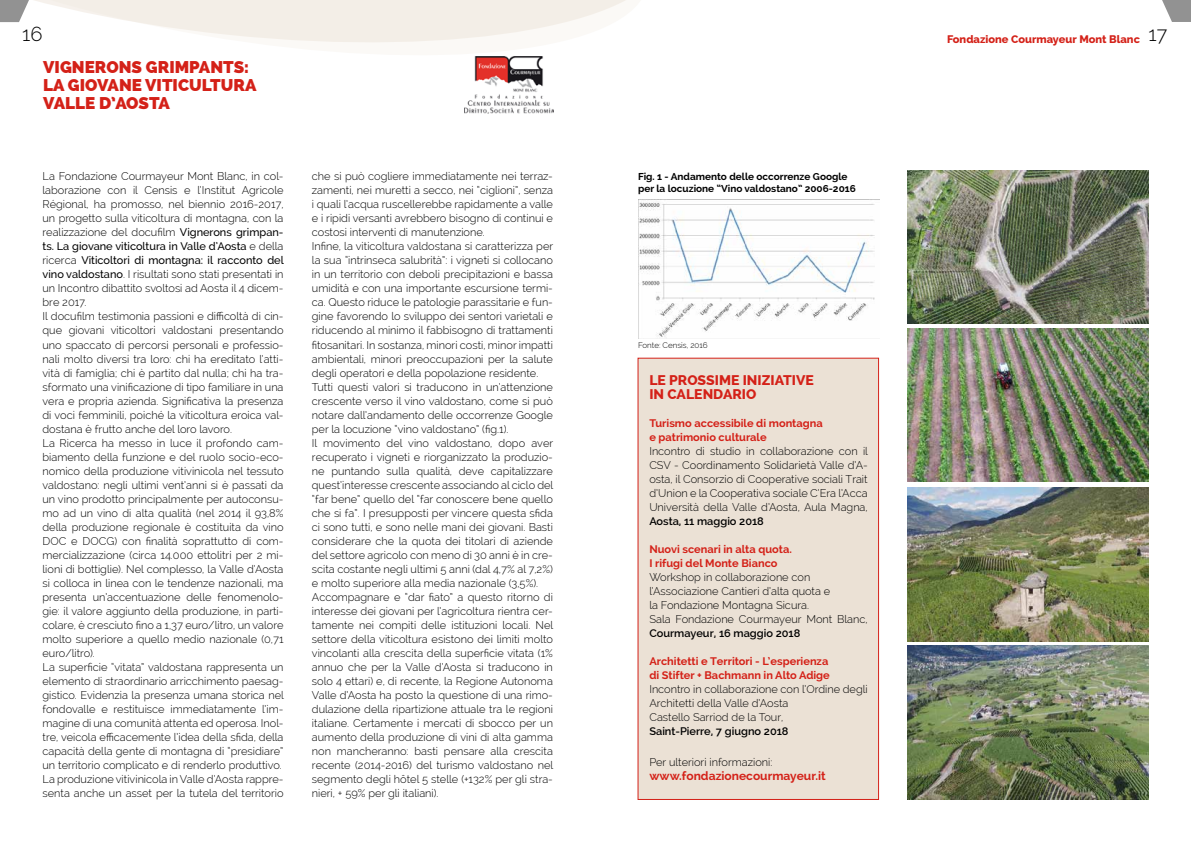
<style>
.page{position:relative;width:1191px;height:842px;background:#fff}
.page>*{position:absolute;margin:0;border:0;box-sizing:border-box;transform-origin:0 0}
.t1{font:300 20px "Raleway";color:#000}
.t2{font:800 17px/18px "Raleway";color:#d42118}
.t3{font:800 14px/14px "Raleway";color:#d42118}
.t4{font:700 12px "Raleway";color:#d42118}
.t5{font:300 11px/14px "Raleway";color:#000}
.t6{font:700 11px/14px "Raleway";color:#d42118}
.t7{font:600 11px "Raleway";color:#000}
.t8{font:800 11px "Raleway";color:#d42118}
.t9{font:700 10px/12px "Raleway";color:#000}
.t10{font:300 8px "Raleway";color:#000}
.s1{font-weight:500}
</style>
<div class="page">
<svg style="left:1162px;top:0;width:29px;height:22px"></svg>
<img style="left:638px;top:200px;width:237px;height:138px">
<img style="left:907px;top:170px;width:241px;height:154px">
<img style="left:907px;top:328px;width:241px;height:154px">
<img style="left:907px;top:488px;width:241px;height:153px">
<img style="left:907px;top:646px;width:241px;height:153px">
<div style="left:637px;top:358px;width:242px;height:442px;background:#ebe1d5;border:1px solid #d42118"></div>
<img style="left:464px;top:75px;width:89px;height:39px">
<svg style="left:474px;top:59px;width:69px;height:16px"></svg>
<svg style="left:0;top:0;width:626px;height:59px"></svg>
<h1 class="t1" style="left:22px;top:22px;width:22px">16</h1>
<h1 class="t1" style="left:1148px;top:22px;width:20px">17</h1>
<p class="t8" style="left:947px;top:33px;width:194px">Fondazione Courmayeur Mont Blanc</p>
<h2 class="t2" style="left:43px;top:58px;width:215px">VIGNERONS GRIMPANTS:<br>LA GIOVANE VITICULTURA<br>VALLE D’AOSTA</h2>
<p class="t5" style="left:43px;top:169px;width:243px">La Fondazione Courmayeur Mont Blanc, in col&shy;laborazione con il Censis e l’Institut Agricole Régional, ha promosso, nel biennio 2016-2017, un progetto sulla viticoltura di montagna, con la realizzazione del docufilm <span class="s1">Vignerons grimpan&shy;ts. La giovane viticoltura in Valle d’Aosta</span> e della ricerca <span class="s1">Viticoltori di montagna: il racconto del vino valdostano</span>. I risultati sono stati presentati in un Incontro dibattito svoltosi ad Aosta il 4 dicem&shy;bre 2017.<br>Il docufilm testimonia passioni e difficoltà di cin&shy;que giovani viticoltori valdostani presentando uno spaccato di percorsi personali e professio&shy;nali molto diversi tra loro: chi ha ereditato l’atti&shy;vità di famiglia; chi è partito dal nulla; chi ha tra&shy;sformato una vinificazione di tipo familiare in una vera e propria azienda. Significativa la presenza di voci femminili, poiché la viticoltura eroica val&shy;dostana è frutto anche del loro lavoro.<br>La Ricerca ha messo in luce il profondo cam&shy;biamento della funzione e del ruolo socio-eco&shy;nomico della produzione vitivinicola nel tessuto valdostano: negli ultimi vent’anni si è passati da un vino prodotto principalmente per autoconsu&shy;mo ad un vino di alta qualità (nel 2014 il 93,8% della produzione regionale è costituita da vino DOC e DOCG) con finalità soprattutto di com&shy;mercializzazione (circa 14.000 ettolitri per 2 mi&shy;lioni di bottiglie). Nel complesso, la Valle d’Aosta si colloca in linea con le tendenze nazionali, ma presenta un’accentuazione delle fenomenolo&shy;gie: il valore aggiunto della produzione, in parti&shy;colare, è cresciuto fino a 1,37 euro/litro, un valore molto superiore a quello medio nazionale (0,71 euro/litro).<br>La superficie “vitata” valdostana rappresenta un elemento di straordinario arricchimento paesag&shy;gistico. Evidenzia la presenza umana storica nel fondovalle e restituisce immediatamente l’im&shy;magine di una comunità attenta ed operosa. Inol&shy;tre, veicola efficacemente l’idea della sfida, della capacità della gente di montagna di “presidiare” un territorio complicato e di renderlo produttivo.<br>La produzione vitivinicola in Valle d’Aosta rappre&shy;senta anche un asset per la tutela del territorio</p>
<p class="t5" style="left:312px;top:169px;width:243px">che si può cogliere immediatamente nei terraz&shy;zamenti, nei muretti a secco, nei “ciglioni”, senza i quali l’acqua ruscellerebbe rapidamente a valle e i ripidi versanti avrebbero bisogno di continui e costosi interventi di manutenzione.<br>Infine, la viticoltura valdostana si caratterizza per la sua “intrinseca salubrità”: i vigneti si collocano in un territorio con deboli precipitazioni e bassa umidità e con una importante escursione termi&shy;ca. Questo riduce le patologie parassitarie e fun&shy;gine favorendo lo sviluppo dei sentori varietali e riducendo al minimo il fabbisogno di trattamenti fitosanitari. In sostanza, minori costi, minor impatti ambientali, minori preoccupazioni per la salute degli operatori e della popolazione residente.<br>Tutti questi valori si traducono in un’attenzione crescente verso il vino valdostano, come si può notare dall’andamento delle occorrenze Google per la locuzione “vino valdostano” (fig.1).<br>Il movimento del vino valdostano, dopo aver recuperato i vigneti e riorganizzato la produzio&shy;ne puntando sulla qualità, deve capitalizzare quest’interesse crescente associando al ciclo del “far bene” quello del “far conoscere bene quello che si fa”. I presupposti per vincere questa sfida ci sono tutti, e sono nelle mani dei giovani. Basti considerare che la quota dei titolari di aziende del settore agricolo con meno di 30 anni è in cre&shy;scita costante negli ultimi 5 anni (dal 4,7% al 7,2%) e molto superiore alla media nazionale (3,5%).<br>Accompagnare e “dar fiato” a questo ritorno di interesse dei giovani per l’agricoltura rientra cer&shy;tamente nei compiti delle istituzioni locali. Nel settore della viticoltura esistono dei limiti molto vincolanti alla crescita della superficie vitata (1% annuo che per la Valle d’Aosta si traducono in solo 4 ettari) e, di recente, la Regione Autonoma Valle d’Aosta ha posto la questione di una rimo&shy;dulazione della ripartizione attuale tra le regioni italiane. Certamente i mercati di sbocco per un aumento della produzione di vini di alta gamma non mancheranno: basti pensare alla crescita recente (2014-2016) del turismo valdostano nel segmento degli hôtel 5 stelle (+132% per gli stra&shy;nieri, + 59% per gli italiani).</p>
<p class="t9" style="left:638px;top:170px;width:219px">Fig. 1 - Andamento delle occorrenze Google per la locuzione “Vino valdostano” 2006-2016</p>
<p class="t10" style="left:638px;top:340px;width:71px">Fonte: Censis, 2016</p>
<p class="t3" style="left:649px;top:373px;width:166px">LE PROSSIME INIZIATIVE<br>IN CALENDARIO</p>
<p class="t6" style="left:649px;top:416px;width:175px">Turismo accessibile di montagna e patrimonio culturale</p>
<p class="t5" style="left:649px;top:444px;width:220px;text-align:justify">Incontro di studio in collaborazione con il CSV - Coordinamento Solidarietà Valle d’A&shy;osta, il Consorzio di Cooperative sociali Trait d’Union e la Cooperativa sociale C’Era l’Acca Università della Valle d’Aosta, Aula Magna,</p>
<p class="t7" style="left:649px;top:515px;width:116px">Aosta, 11 maggio 2018</p>
<p class="t6" style="left:649px;top:542px;width:144px">Nuovi scenari in alta quota.<br>I rifugi del Monte Bianco</p>
<p class="t5" style="left:649px;top:570px;width:220px">Workshop in collaborazione con l’Associazione Cantieri d’alta quota e<br>la Fondazione Montagna Sicura.<br>Sala Fondazione Courmayeur Mont Blanc,</p>
<p class="t7" style="left:649px;top:627px;width:152px">Courmayeur, 16 maggio 2018</p>
<p class="t6" style="left:649px;top:654px;width:182px">Architetti e Territori - L’esperienza di Stifter + Bachmann in Alto Adige</p>
<p class="t5" style="left:649px;top:682px;width:220px">Incontro in collaborazione con l’Ordine degli<br>Architetti della Valle d’Aosta<br>Castello Sarriod de la Tour,</p>
<p class="t7" style="left:649px;top:725px;width:141px">Saint-Pierre, 7 giugno 2018</p>
<p class="t5" style="left:649px;top:755px;width:125px">Per ulteriori informazioni:</p>
<p class="t4" style="left:649px;top:769px;width:178px">www.fondazionecourmayeur.it</p>
</div>
